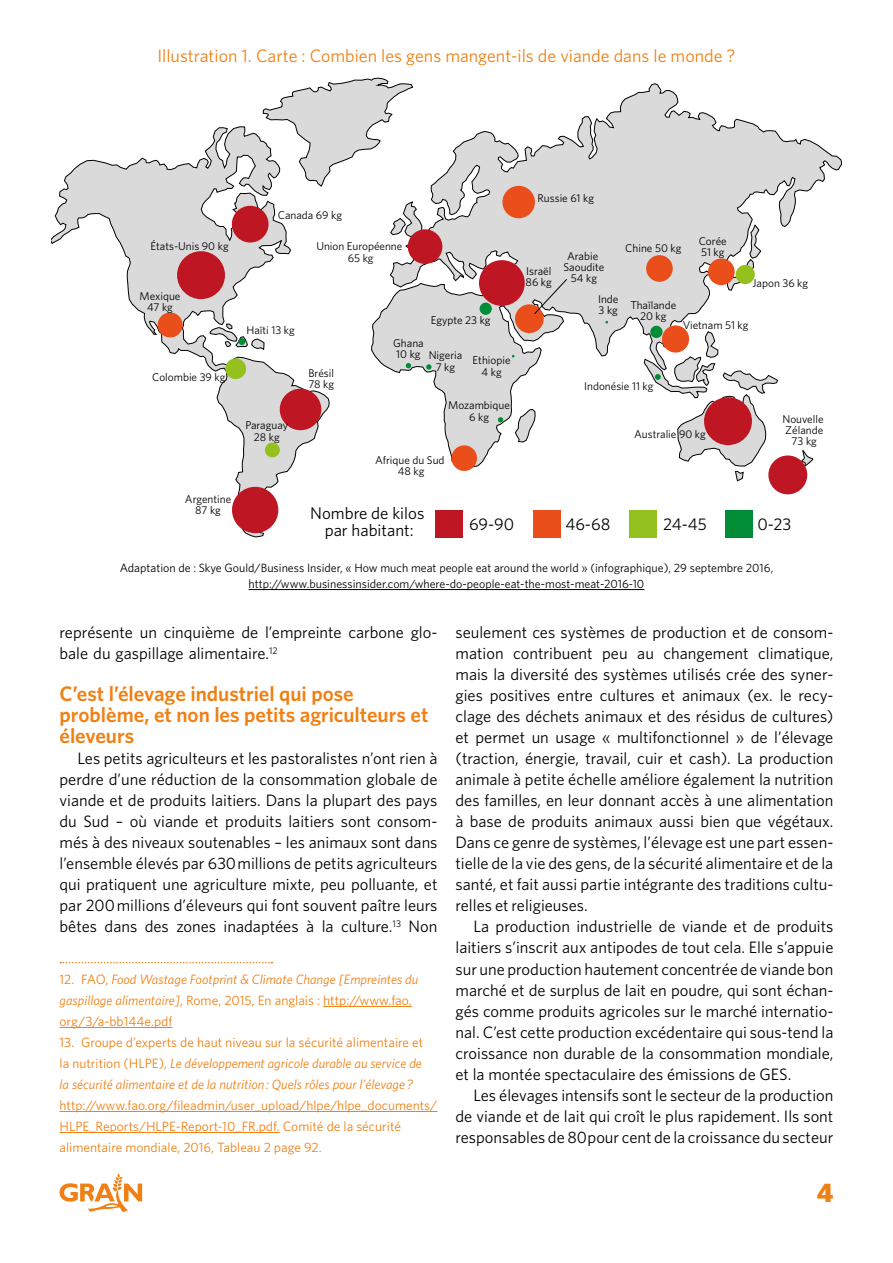
<style>
.page{position:relative;width:893px;height:1263px;background:#fff}
.page>*{position:absolute;margin:0;border:0;box-sizing:border-box;transform-origin:0 0}
.t1{font:900 27px "Whitney";color:#f08013}
.Subtitle{font:600 21px/21px "Whitney";color:#f08013}
.Title_tables{font:18px "Whitney";color:#f08013}
.t2{font:16.95px/17px "Whitney";color:#000;text-align:center}
.Footnote{font:16.5px/21px "Whitney";color:#000;text-align:justify}
.Footnote-2{font:13.5px/21px "Whitney";color:#f08013}
.Footnote-3{font:italic 13.5px/21px "Whitney";color:#f08013}
.Foot_tables{font:12px "Whitney";color:#000}
.t3{font:11.25px/11.2px "Whitney";color:#000;text-align:center}
.s1{font-style:normal}
.s2{font-style:italic}
</style>
<div class="page">
<svg style="left:60px;top:1173px;width:82px;height:39px"></svg>
<svg style="left:371px;top:83px;width:471px;height:386px"></svg>
<svg style="left:390px;top:200px;width:33px;height:38px"></svg>
<svg style="left:726px;top:224px;width:36px;height:67px"></svg>
<svg style="left:514px;top:408px;width:22px;height:35px"></svg>
<svg style="left:262px;top:77px;width:152px;height:110px"></svg>
<svg style="left:51px;top:126px;width:279px;height:412px"></svg>
<svg style="left:209px;top:323px;width:56px;height:28px"></svg>
<div style="left:408px;top:229px;width:34px;height:35px;background:#be1622;border-radius:50%"></div>
<div style="left:502px;top:186px;width:33px;height:32px;background:#e94e1b;border-radius:50%"></div>
<div style="left:479px;top:260px;width:46px;height:46px;background:#be1622;border-radius:50%"></div>
<div style="left:232px;top:206px;width:37px;height:37px;background:#be1622;border-radius:50%"></div>
<div style="left:177px;top:251px;width:48px;height:48px;background:#be1622;border-radius:50%"></div>
<div style="left:158px;top:312px;width:25px;height:25px;background:#e94e1b;border-radius:50%"></div>
<div style="left:225px;top:358px;width:21px;height:21px;background:#95c11f;border-radius:50%"></div>
<div style="left:736px;top:265px;width:19px;height:19px;background:#95c11f;border-radius:50%"></div>
<div style="left:265px;top:442px;width:15px;height:15px;background:#95c11f;border-radius:50%"></div>
<div style="left:515px;top:304px;width:29px;height:29px;background:#e94e1b;border-radius:50%"></div>
<div style="left:646px;top:255px;width:27px;height:27px;background:#e94e1b;border-radius:50%"></div>
<div style="left:708px;top:258px;width:27px;height:27px;background:#e94e1b;border-radius:50%"></div>
<div style="left:662px;top:325px;width:27px;height:28px;background:#e94e1b;border-radius:50%"></div>
<div style="left:280px;top:389px;width:41px;height:41px;background:#be1622;border-radius:50%"></div>
<div style="left:451px;top:445px;width:26px;height:26px;background:#e94e1b;border-radius:50%"></div>
<div style="left:768px;top:455px;width:39px;height:39px;background:#be1622;border-radius:50%"></div>
<div style="left:232px;top:487px;width:46px;height:46px;background:#be1622;border-radius:50%"></div>
<div style="left:238px;top:338px;width:7px;height:7px;background:#008d36;border-radius:50%"></div>
<div style="left:480px;top:303px;width:12px;height:12px;background:#008d36;border-radius:50%"></div>
<div style="left:650px;top:326px;width:12px;height:12px;background:#008d36;border-radius:50%"></div>
<svg style="left:643px;top:331px;width:171px;height:154px"></svg>
<svg style="left:406px;top:363px;width:5px;height:5px"></svg>
<svg style="left:426px;top:364px;width:5px;height:6px"></svg>
<svg style="left:498px;top:417px;width:5px;height:5px"></svg>
<div style="left:436px;top:510px;width:27px;height:27px;background:#be1622"></div>
<div style="left:533px;top:510px;width:27px;height:27px;background:#e94e1b"></div>
<div style="left:629px;top:510px;width:27px;height:27px;background:#95c11f"></div>
<div style="left:726px;top:510px;width:27px;height:27px;background:#008d36"></div>
<svg style="left:533px;top:278px;width:35px;height:37px"></svg>
<hr style="left:249px;top:589px;width:395px;height:1px;background:#000">
<svg style="left:60px;top:962px;width:212px;height:1px"></svg>
<hr style="left:323px;top:1006px;width:89px;height:1px;background:#f08013">
<hr style="left:60px;top:1027px;width:112px;height:1px;background:#f08013">
<hr style="left:60px;top:1111px;width:377px;height:1px;background:#f08013">
<hr style="left:60px;top:1132px;width:220px;height:1px;background:#f08013">
<p class="Title_tables" style="left:157px;top:45px;width:580px">Illustration 1. Carte : Combien les gens mangent-ils de viande dans le monde ?</p>
<p class="t3" style="left:151px;top:241px;width:80px">États-Unis 90 kg</p>
<p class="t3" style="left:139px;top:290px;width:42px">Mexique<br>47 kg</p>
<p class="t3" style="left:278px;top:210px;width:66px">Canada 69 kg</p>
<p class="t3" style="left:316px;top:241px;width:88px">Union Européenne<br>65 kg</p>
<p class="t3" style="left:246px;top:325px;width:50px">Haïti 13 kg</p>
<p class="t3" style="left:152px;top:371px;width:75px">Colombie 39 kg</p>
<p class="t3" style="left:308px;top:367px;width:27px;text-align:left">Brésil<br>78 kg</p>
<p class="t3" style="left:245px;top:420px;width:44px">Paraguay<br>28 kg</p>
<p class="t3" style="left:431px;top:314px;width:61px">Egypte 23 kg</p>
<p class="t3" style="left:393px;top:336px;width:71px;line-height:12.8px;text-align:left">Ghana<br>10 kg Nigeria</p>
<p class="t3" style="left:436px;top:361px;width:21px">7 kg</p>
<p class="t3" style="left:448px;top:400px;width:63px">Mozambique<br>6 kg</p>
<p class="t3" style="left:473px;top:355px;width:39px">Ethiopie<br>4 kg</p>
<p class="t3" style="left:375px;top:454px;width:71px">Afrique du Sud<br>48 kg</p>
<p class="t3" style="left:537px;top:192px;width:58px">Russie 61 kg</p>
<p class="t3" style="left:526px;top:265px;width:28px;text-align:left">Israël<br>86 kg</p>
<p class="t3" style="left:563px;top:250px;width:42px">Arabie<br>Saoudite<br>54 kg</p>
<p class="t3" style="left:625px;top:242px;width:58px">Chine 50 kg</p>
<p class="t3" style="left:699px;top:235px;width:29px;text-align:left">Corée<br>51 kg</p>
<p class="t3" style="left:752px;top:277px;width:57px">Japon 36 kg</p>
<p class="t3" style="left:598px;top:293px;width:22px;text-align:left">Inde<br>3 kg</p>
<p class="t3" style="left:630px;top:299px;width:47px">Thaïlande<br>20 kg</p>
<p class="t3" style="left:683px;top:320px;width:67px">Vietnam 51 kg</p>
<p class="t3" style="left:584px;top:381px;width:71px">Indonésie 11 kg</p>
<p class="t3" style="left:634px;top:428px;width:73px">Australie 90 kg</p>
<p class="t3" style="left:782px;top:413px;width:43px">Nouvelle<br>Zélande<br>73 kg</p>
<p class="t3" style="left:185px;top:493px;width:48px">Argentine<br>87 kg</p>
<p class="t2" style="left:310px;top:505px;width:116px">Nombre de kilos par habitant:</p>
<p class="t2" style="left:469px;top:515px;width:47px">69-90</p>
<p class="t2" style="left:565px;top:515px;width:47px">46-68</p>
<p class="t2" style="left:663px;top:515px;width:45px">24-45</p>
<p class="t2" style="left:757px;top:515px;width:35px">0-23</p>
<p class="Foot_tables" style="left:120px;top:561px;width:655px">Adaptation de : Skye Gould/Business Insider, « How much meat people eat around the world » (infographique), 29 septembre 2016,</p>
<p class="Foot_tables" style="left:249px;top:577px;width:397px">http://www.businessinsider.com/where-do-people-eat-the-most-meat-2016-10</p>
<p class="Footnote" style="left:60px;top:622px;width:379px">représente un cinquième de l’empreinte carbone glo&shy;bale du gaspillage alimentaire.<sup>12</sup></p>
<p class="Subtitle" style="left:60px;top:683px;width:370px">C’est l’élevage industriel qui pose problème, et non les petits agriculteurs et éleveurs</p>
<p class="Footnote" style="left:60px;top:748px;width:379px;text-indent:18px">Les petits agriculteurs et les pastoralistes n’ont rien à perdre d’une réduction de la consommation globale de viande et de produits laitiers. Dans la plupart des pays du Sud – où viande et produits laitiers sont consom&shy;més à des niveaux soutenables – les animaux sont dans l’ensemble élevés par 630 millions de petits agriculteurs qui pratiquent une agriculture mixte, peu polluante, et par 200 millions d’éleveurs qui font souvent paître leurs bêtes dans des zones inadaptées à la culture.<sup>13</sup> Non</p>
<p class="Footnote-3" style="left:60px;top:968px;width:360px"><span class="s1">12. FAO,</span> Food Wastage Footprint &amp; Climate Change [Empreintes du gaspillage alimentaire]<span class="s1">, Rome, 2015, En anglais : http://www.fao. org/3/a-bb144e.pdf</span></p>
<p class="Footnote-2" style="left:60px;top:1031px;width:379px">13. Groupe d’experts de haut niveau sur la sécurité alimentaire et<br>la nutrition (HLPE), <span class="s2">Le développement agricole durable au service de<br>la sécurité alimentaire et de la nutrition : Quels rôles pour l’élevage ? </span>http://www.fao.org/fileadmin/user_upload/hlpe/hlpe_documents/ HLPE_Reports/HLPE-Report-10_FR.pdf. Comité de la sécurité alimentaire mondiale, 2016, Tableau 2 page 92.</p>
<p class="Footnote" style="left:455px;top:622px;width:379px">seulement ces systèmes de production et de consom&shy;mation contribuent peu au changement climatique, mais la diversité des systèmes utilisés crée des syner&shy;gies positives entre cultures et animaux (ex. le recy&shy;clage des déchets animaux et des résidus de cultures) et permet un usage « multifonctionnel » de l’élevage (traction, énergie, travail, cuir et cash). La production animale à petite échelle améliore également la nutrition des familles, en leur donnant accès à une alimentation à base de produits animaux aussi bien que végétaux.<br>Dans ce genre de systèmes, l’élevage est une part essen&shy;tielle de la vie des gens, de la sécurité alimentaire et de la santé, et fait aussi partie intégrante des traditions cultu&shy;relles et religieuses.</p>
<p class="Footnote" style="left:455px;top:916px;width:379px;text-indent:18px">La production industrielle de viande et de produits laitiers s’inscrit aux antipodes de tout cela. Elle s’appuie sur une production hautement concentrée de viande bon marché et de surplus de lait en poudre, qui sont échan&shy;gés comme produits agricoles sur le marché internatio&shy;nal. C’est cette production excédentaire qui sous-tend la croissance non durable de la consommation mondiale, et la montée spectaculaire des émissions de GES.</p>
<p class="Footnote" style="left:455px;top:1084px;width:379px;text-indent:18px">Les élevages intensifs sont le secteur de la production de viande et de lait qui croît le plus rapidement. Ils sont responsables de 80 pour cent de la croissance du secteur</p>
<h1 class="t1" style="left:817px;top:1176px;width:18px">4</h1>
</div>
